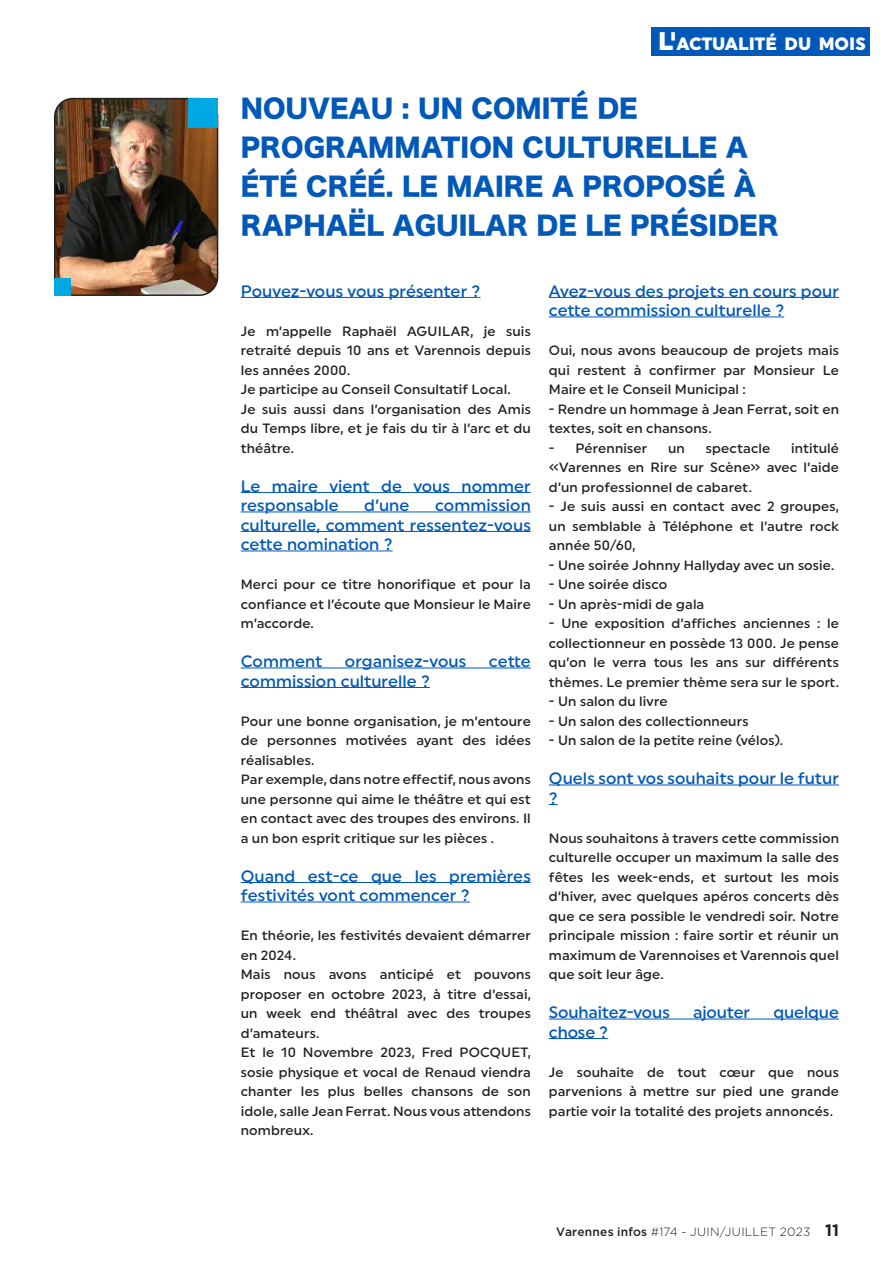
<style>
.page{position:relative;width:893px;height:1263px;background:#fff}
.page>*{position:absolute;margin:0;border:0;box-sizing:border-box;transform-origin:0 0}
.t1{font:25.5px/39px "Hira Kaku Std W8";color:#0058b8}
.t2{font:900 17.85px "Uniform";color:#fff}
.t3{font:500 16.5px/19.5px "Uniform";color:#0058b8}
.t4{font:500 13.5px/19.5px "Uniform";letter-spacing:.01em;color:#231f20;text-align:justify}
.t5{font:300 12px "Gotham";letter-spacing:.02em;color:#231f20}
.s1{font-size:25.5px}
.s2{font-weight:500}
.s3{font-weight:700;font-size:16.5px}
</style>
<div class="page">
<div style="left:651px;top:27px;width:219px;height:29px;background:#0058b8"></div>
<hr style="left:241px;top:297px;width:239px;height:1px;background:#0058b8">
<hr style="left:241px;top:492px;width:290px;height:1px;background:#0058b8">
<hr style="left:241px;top:511px;width:290px;height:1px;background:#0058b8">
<hr style="left:241px;top:531px;width:290px;height:1px;background:#0058b8">
<hr style="left:241px;top:550px;width:152px;height:1px;background:#0058b8">
<hr style="left:241px;top:667px;width:290px;height:1px;background:#0058b8">
<hr style="left:241px;top:687px;width:189px;height:1px;background:#0058b8">
<hr style="left:241px;top:882px;width:290px;height:1px;background:#0058b8">
<hr style="left:241px;top:901px;width:229px;height:1px;background:#0058b8">
<hr style="left:549px;top:297px;width:290px;height:1px;background:#0058b8">
<hr style="left:549px;top:316px;width:235px;height:1px;background:#0058b8">
<hr style="left:549px;top:784px;width:290px;height:1px;background:#0058b8">
<hr style="left:549px;top:1018px;width:290px;height:1px;background:#0058b8">
<hr style="left:549px;top:1038px;width:59px;height:1px;background:#0058b8">
<img style="left:55px;top:99px;width:163px;height:196px">
<div style="left:54px;top:98px;width:164px;height:198px;border:2px solid #231f20;border-radius:18px"></div>
<div style="left:54px;top:279px;width:17px;height:17px;background:#00a8e2"></div>
<div style="left:188px;top:98px;width:30px;height:29px;background:#00a8e2"></div>
<h2 class="t2" style="left:658px;top:33px;width:209px"><span class="s1">L'</span>ACTUALITÉ DU MOIS</h2>
<h1 class="t1" style="left:241px;top:90px;width:539px">NOUVEAU : UN COMITÉ DE<br>PROGRAMMATION CULTURELLE A<br>ÉTÉ CRÉÉ. LE MAIRE A PROPOSÉ À<br>RAPHAËL AGUILAR DE LE PRÉSIDER</h1>
<p class="t3" style="left:241px;top:281px;width:241px">Pouvez-vous vous présenter ?</p>
<p class="t4" style="left:241px;top:321px;width:292px;text-align:left">Je m’appelle Raphaël AGUILAR, je suis retraité depuis 10 ans et Varennois depuis les années 2000.<br>Je participe au Conseil Consultatif Local.<br>Je suis aussi dans l’organisation des Amis du Temps libre, et je fais du tir à l’arc et du théâtre.</p>
<p class="t3" style="left:241px;top:476px;width:292px">Le maire vient de vous nommer responsable</p>
<p class="t3" style="left:241px;top:495px;width:292px;text-align:justify;text-indent:194px">commission culturelle, comment ressentez-vous cette nomination ?</p>
<p class="t4" style="left:241px;top:574px;width:292px">Merci pour ce titre honorifique et pour la confiance et l’écoute que Monsieur le Maire m’accorde.</p>
<p class="t3" style="left:241px;top:651px;width:83px">Comment</p>
<p class="t3" style="left:345px;top:651px;width:123px">organisez-vous</p>
<p class="t3" style="left:489px;top:651px;width:43px">cette</p>
<p class="t3" style="left:241px;top:671px;width:191px">commission culturelle ?</p>
<p class="t4" style="left:241px;top:711px;width:292px;text-align:left">Pour une bonne organisation, je m’entoure de personnes motivées ayant des idées réalisables.<br>Par exemple, dans notre effectif, nous avons une personne qui aime le théâtre et qui est en contact avec des troupes des environs. Il a un bon esprit critique sur les pièces .</p>
<p class="t3" style="left:241px;top:866px;width:292px">Quand est-ce que les premières festivités vont commencer ?</p>
<p class="t4" style="left:241px;top:925px;width:292px;text-align:left">En théorie, les festivités devaient démarrer en 2024.<br>Mais nous avons anticipé et pouvons proposer en octobre 2023, à titre d’essai, un week end théâtral avec des troupes d’amateurs.<br>Et le 10 Novembre 2023, Fred POCQUET, sosie physique et vocal de Renaud viendra chanter les plus belles chansons de son idole, salle Jean Ferrat. Nous vous attendons nombreux.</p>
<p class="t3" style="left:364px;top:495px;width:47px">d’une</p>
<p class="t3" style="left:549px;top:281px;width:292px">Avez-vous des projets en cours pour cette commission culturelle ?</p>
<p class="t4" style="left:549px;top:340px;width:292px">Oui, nous avons beaucoup de projets mais qui restent à confirmer par Monsieur Le Maire et le Conseil Municipal :</p>
<p class="t4" style="left:549px;top:399px;width:292px">- Rendre un hommage à Jean Ferrat, soit en textes, soit en chansons.</p>
<p class="t4" style="left:549px;top:438px;width:100px">- Pérenniser</p>
<p class="t4" style="left:668px;top:438px;width:18px">un</p>
<p class="t4" style="left:706px;top:438px;width:66px">spectacle</p>
<p class="t4" style="left:549px;top:438px;width:292px;text-indent:242px">intitulé «Varennes en Rire sur Scène» avec l’aide d’un professionnel de cabaret.</p>
<p class="t4" style="left:549px;top:496px;width:292px">- Je suis aussi en contact avec 2 groupes, un semblable à Téléphone et l’autre rock année 50/60,</p>
<p class="t4" style="left:549px;top:555px;width:287px">- Une soirée Johnny Hallyday avec un sosie.</p>
<p class="t4" style="left:549px;top:574px;width:120px">- Une soirée disco</p>
<p class="t4" style="left:549px;top:594px;width:157px">- Un après-midi de gala</p>
<p class="t4" style="left:549px;top:613px;width:292px">- Une exposition d’affiches anciennes : le collectionneur en possède 13 000. Je pense qu’on le verra tous les ans sur différents thèmes. Le premier thème sera sur le sport.</p>
<p class="t4" style="left:549px;top:691px;width:120px">- Un salon du livre</p>
<p class="t4" style="left:549px;top:711px;width:201px">- Un salon des collectionneurs</p>
<p class="t4" style="left:549px;top:730px;width:236px">- Un salon de la petite reine (vélos).</p>
<p class="t3" style="left:549px;top:768px;width:292px">Quels sont vos souhaits pour le futur ?</p>
<p class="t4" style="left:549px;top:828px;width:292px">Nous souhaitons à travers cette commission culturelle occuper un maximum la salle des fêtes les week-ends, et surtout les mois d’hiver, avec quelques apéros concerts dès que ce sera possible le vendredi soir. Notre principale mission : faire sortir et réunir un maximum de Varennoises et Varennois quel que soit leur âge.</p>
<p class="t3" style="left:549px;top:1002px;width:123px">Souhaitez-vous</p>
<p class="t3" style="left:693px;top:1002px;width:58px">ajouter</p>
<p class="t3" style="left:773px;top:1002px;width:67px">quelque</p>
<p class="t3" style="left:549px;top:1022px;width:61px">chose ?</p>
<p class="t4" style="left:549px;top:1062px;width:292px">Je souhaite de tout cœur que nous parvenions à mettre sur pied une grande partie voir la totalité des projets annoncés.</p>
<p class="t5" style="left:556px;top:1224px;width:284px"><span class="s2">Varennes infos</span> #174 - JUIN/JUILLET 2023 <span class="s3">11</span></p>
</div>
